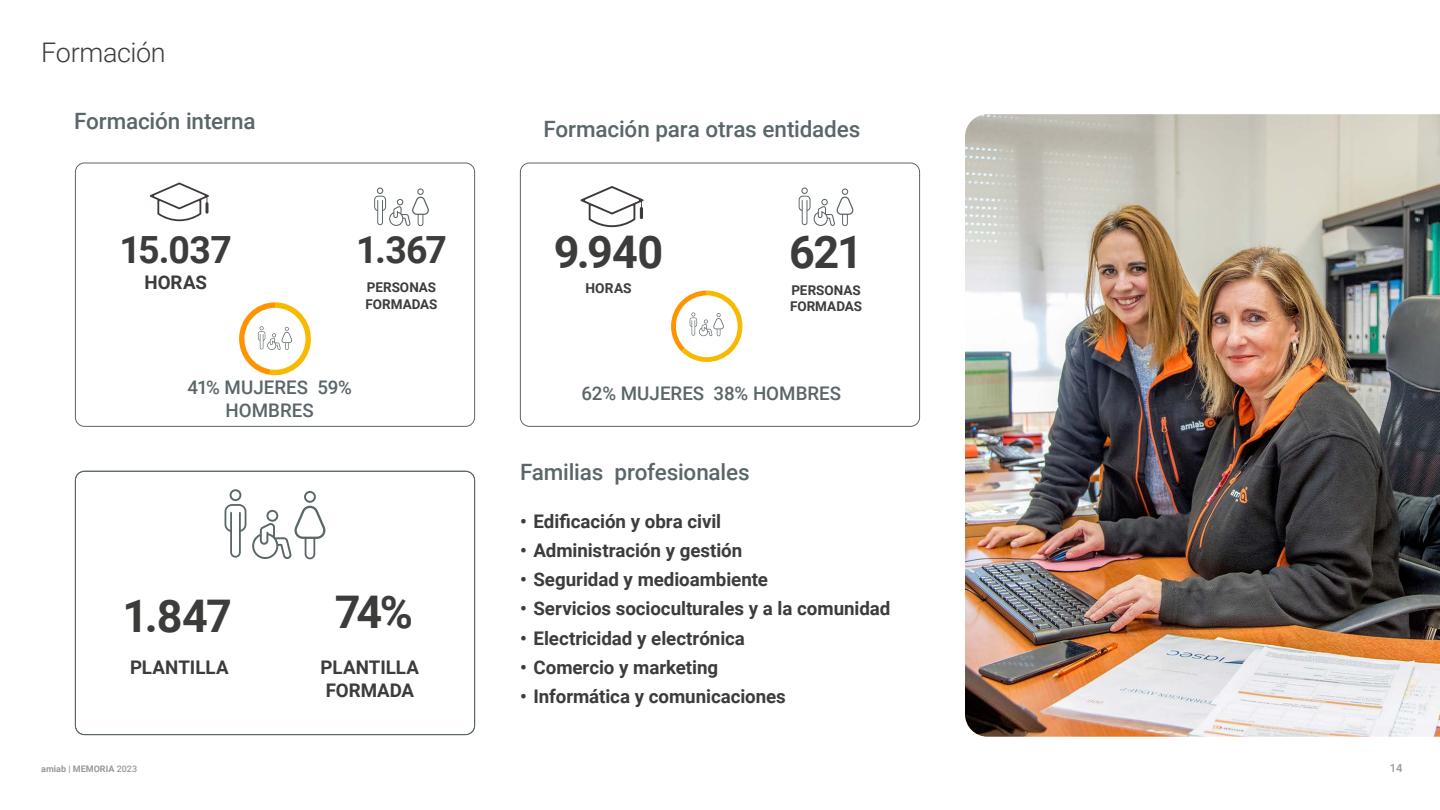
<style>
.page{position:relative;width:1440px;height:810px;background:#fff}
.page>*{position:absolute;margin:0;border:0;box-sizing:border-box;transform-origin:0 0}
.t1{font:700 45px "Roboto";letter-spacing:-.03em;color:#3c3c3b}
.t2{font:700 37.5px "Roboto";letter-spacing:-.02em;color:#3c3c3b}
.t3{font:300 27px "Roboto";letter-spacing:-.015em;color:#3c3c3b}
.t4{font:500 22.5px "Roboto";letter-spacing:-.01em;color:#5a6669}
.t5{font:700 18.75px/22.5px "Roboto";letter-spacing:-.005em;color:#3c3c3b}
.t6{font:500 18.75px/22.5px "Roboto";color:#5a6669;text-align:center}
.t7{font:700 13.73px "Roboto";letter-spacing:.005em;color:#3c3c3b}
.t8{font:700 13.42px/16.1px "Roboto";color:#3c3c3b}
.t9{font:500 11.25px "Roboto";color:#999}
.t10{font:700 9px "Roboto";color:#999}
.s1{font-weight:500}
</style>
<div class="page">
<img style="left:965px;top:114px;width:475px;height:623px">
<svg style="left:150px;top:183px;width:59px;height:38px"></svg>
<div style="left:75px;top:163px;width:400px;height:264px;border:1px solid #5a6669;border-radius:9px"></div>
<div style="left:520px;top:163px;width:400px;height:264px;border:1px solid #5a6669;border-radius:9px"></div>
<div style="left:75px;top:471px;width:400px;height:264px;border:1px solid #5a6669;border-radius:9px"></div>
<svg style="left:239px;top:302px;width:72px;height:74px"></svg>
<svg style="left:374px;top:188px;width:55px;height:38px"></svg>
<svg style="left:799px;top:188px;width:55px;height:38px"></svg>
<svg style="left:252px;top:491px;width:74px;height:68px"></svg>
<svg style="left:225px;top:489px;width:21px;height:69px"></svg>
<svg style="left:581px;top:186px;width:63px;height:41px"></svg>
<svg style="left:671px;top:291px;width:72px;height:71px"></svg>
<h3 class="t3" style="left:41px;top:33px;width:126px">Formación</h3>
<p class="t4" style="left:74px;top:106px;width:183px">Formación interna</p>
<h2 class="t2" style="left:119px;top:223px;width:114px">15.037</h2>
<p class="t5" style="left:144px;top:270px;width:64px">HORAS</p>
<p class="t4" style="left:544px;top:113px;width:318px">Formación para otras entidades</p>
<h2 class="t2" style="left:356px;top:223px;width:92px">1.367</h2>
<h1 class="t1" style="left:789px;top:221px;width:76px">621</h1>
<h1 class="t1" style="left:554px;top:221px;width:111px">9.940</h1>
<p class="t8" style="left:366px;top:279px;width:73px">PERSONAS<br>FORMADAS</p>
<p class="t8" style="left:790px;top:282px;width:73px">PERSONAS<br>FORMADAS</p>
<p class="t7" style="left:586px;top:278px;width:47px">HORAS</p>
<p class="t6" style="left:187px;top:376px;width:166px">41% MUJERES 59%<br>HOMBRES</p>
<h1 class="t1" style="left:122px;top:584px;width:111px">1.847</h1>
<h1 class="t1" style="left:335px;top:581px;width:80px">74%</h1>
<p class="t5" style="left:130px;top:656px;width:100px">PLANTILLA</p>
<p class="t5" style="left:321px;top:656px;width:100px">PLANTILLA<br>FORMADA</p>
<p class="t6" style="left:582px;top:382px;width:261px">62% MUJERES 38% HOMBRES</p>
<p class="t4" style="left:520px;top:457px;width:231px">Familias profesionales</p>
<p class="t5" style="left:520px;top:509px;width:203px">• Edificación y obra civil</p>
<p class="t5" style="left:520px;top:538px;width:224px">• Administración y gestión</p>
<p class="t5" style="left:520px;top:567px;width:250px">• Seguridad y medioambiente</p>
<p class="t5" style="left:520px;top:597px;width:372px">• Servicios socioculturales y a la comunidad</p>
<p class="t5" style="left:520px;top:626px;width:227px">• Electricidad y electrónica</p>
<p class="t5" style="left:520px;top:655px;width:200px">• Comercio y marketing</p>
<p class="t5" style="left:520px;top:684px;width:267px">• Informática y comunicaciones</p>
<p class="t10" style="left:41px;top:763px;width:97px">amiab | MEMORIA <span class="s1">2023</span></p>
<p class="t9" style="left:1390px;top:760px;width:14px">14</p>
</div>
